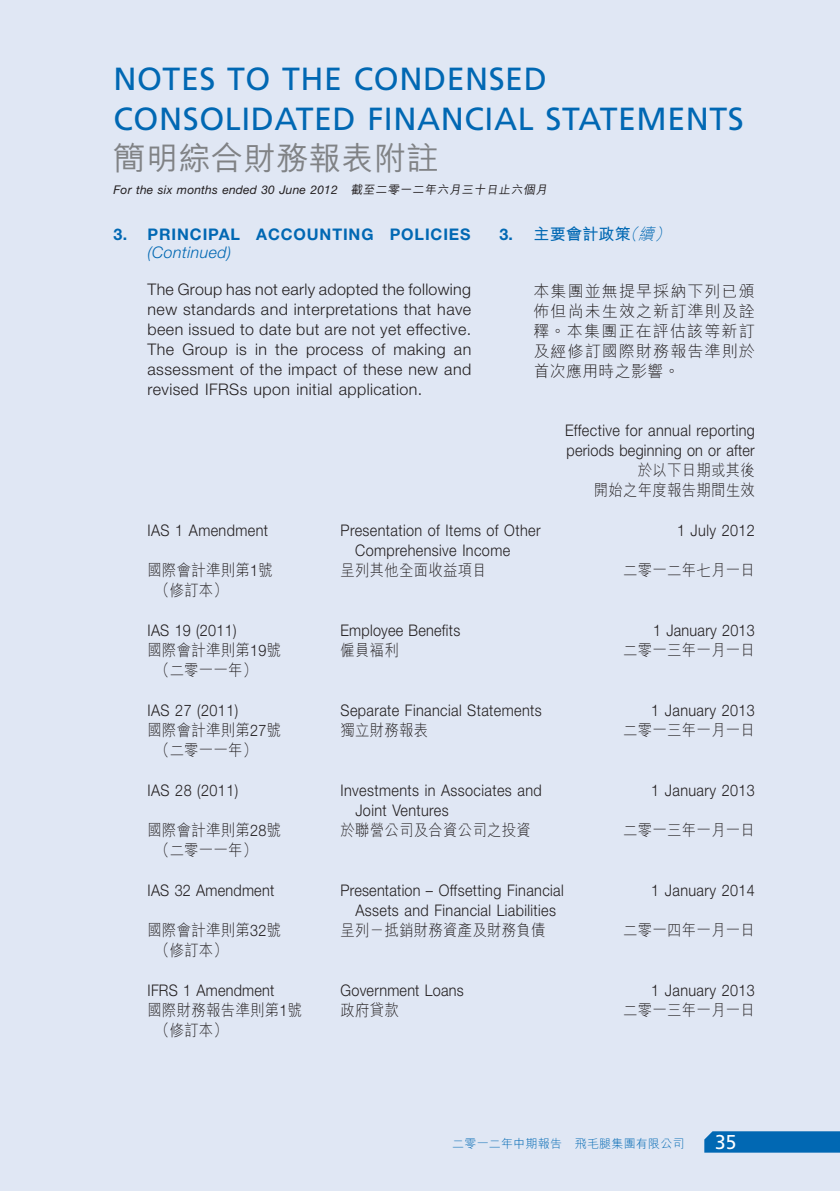
<style>
.page{position:relative;width:840px;height:1191px;background:#fff}
.page>*{position:absolute;margin:0;border:0;box-sizing:border-box;transform-origin:0 0}
.t1{font:32px/40px "Frutiger LT Std";letter-spacing:.015em;color:#0168b3}
.t2{font:20px "Frutiger LT Std";color:#fff;scale:.95 1}
.t3{font:300 16px/20px "Helvetica Neue LT Std";letter-spacing:.025em;color:#231f20;text-align:right;scale:.9 1}
.t4{font:300 16px/20px "Helvetica Neue LT Std";letter-spacing:.025em;color:#231f20;text-align:justify}
.t5{font:300 16px "M Hei HK";letter-spacing:.015em;color:#231f20;scale:.9 1}
.t6{font:300 16px/20px "M Hei HK";letter-spacing:.015em;color:#231f20;text-align:justify}
.t7{font:700 16px/18px "Helvetica Neue LT Std";letter-spacing:.055em;color:#0168b3}
.t8{font:700 16px "M Hei HK";letter-spacing:.015em;color:#0168b3}
.t9{font:italic 12px "Helvetica Neue LT Std";letter-spacing:.015em;color:#231f20}
.t10{font:300 12px "M Hei HK";letter-spacing:.015em;color:#0168b3}
.s1{font-family:"M Hei HK";font-weight:500;color:#808285}
.s2{font-family:"M Hei HK";font-weight:500;font-style:normal}
.s3{font-weight:300;font-style:italic}
.s4{font-family:"Helvetica Neue LT Std"}
.s5{font-family:"M Hei HK"}
</style>
<div class="page">
<div style="left:0;top:0;width:839px;height:1191px;background:#e0e7f4"></div>
<div style="left:704px;top:1131px;width:135px;height:21px;background:#0168b3"></div>
<p class="t1" style="left:113px;top:59px;width:631px">NOTES TO THE CONDENSED<br>CONSOLIDATED FINANCIAL STATEMENTS<span class="s1">簡明綜合財務報表附註</span></p>
<p class="t9" style="left:113px;top:183px;width:437px">For the six months ended 30 June 2012 <span class="s2">截至二零一二年六月三十日止六個月</span></p>
<p class="t7" style="left:147px;top:225px;width:324px;text-indent:-34px">3. PRINCIPAL ACCOUNTING POLICIES <span class="s3">(Continued)</span></p>
<p class="t4" style="left:147px;top:279px;width:325px">The Group has not early adopted the following new standards and interpretations that have been issued to date but are not yet effective.<br>The Group is in the process of making an assessment of the impact of these new and revised IFRSs upon initial application.</p>
<p class="t8" style="left:499px;top:222px;width:177px"><span class="s4">3.</span> 主要會計政策<span class="s3">（續）</span></p>
<p class="t6" style="left:533px;top:280px;width:223px">本集團並無提早採納下列已頒佈但尚未生效之新訂準則及詮釋。本集團正在評估該等新訂及經修訂國際財務報告準則於首次應用時之影響。</p>
<p class="t3" style="left:564px;top:420px;width:212px">Effective for annual reporting periods beginning on or after<span class="s5">於以下日期或其後<br>開始之年度報告期間生效</span></p>
<p class="t3" style="left:147px;top:520px;width:135px">IAS 1 Amendment</p>
<p class="t3" style="left:340px;top:520px;width:224px">Presentation of Items of Other</p>
<p class="t3" style="left:676px;top:520px;width:88px">1 July 2012</p>
<p class="t3" style="left:355px;top:540px;width:174px">Comprehensive Income</p>
<p class="t5" style="left:147px;top:559px;width:141px">國際會計準則第<span class="s4">1</span>號</p>
<p class="t5" style="left:340px;top:559px;width:164px">呈列其他全面收益項目</p>
<p class="t5" style="left:622px;top:559px;width:148px">二零一二年七月一日</p>
<p class="t5" style="left:155px;top:579px;width:83px">（修訂本）</p>
<p class="t3" style="left:147px;top:620px;width:100px">IAS 19 (2011)</p>
<p class="t3" style="left:340px;top:620px;width:134px">Employee Benefits</p>
<p class="t3" style="left:652px;top:620px;width:114px">1 January 2013</p>
<p class="t5" style="left:147px;top:639px;width:150px">國際會計準則第<span class="s4">19</span>號</p>
<p class="t5" style="left:340px;top:639px;width:66px">僱員褔利</p>
<p class="t5" style="left:622px;top:639px;width:148px">二零一三年一月一日</p>
<p class="t5" style="left:155px;top:659px;width:115px">（二零一一年）</p>
<p class="t3" style="left:147px;top:700px;width:102px">IAS 27 (2011)</p>
<p class="t3" style="left:340px;top:700px;width:225px">Separate Financial Statements</p>
<p class="t3" style="left:651px;top:700px;width:116px">1 January 2013</p>
<p class="t5" style="left:147px;top:719px;width:150px">國際會計準則第<span class="s4">27</span>號</p>
<p class="t5" style="left:340px;top:719px;width:99px">獨立財務報表</p>
<p class="t5" style="left:622px;top:719px;width:148px">二零一三年一月一日</p>
<p class="t5" style="left:155px;top:739px;width:115px">（二零一一年）</p>
<p class="t3" style="left:147px;top:780px;width:102px">IAS 28 (2011)</p>
<p class="t3" style="left:340px;top:780px;width:225px">Investments in Associates and</p>
<p class="t3" style="left:651px;top:780px;width:116px">1 January 2013</p>
<p class="t3" style="left:355px;top:800px;width:105px">Joint Ventures</p>
<p class="t5" style="left:147px;top:819px;width:150px">國際會計準則第<span class="s4">28</span>號</p>
<p class="t5" style="left:340px;top:819px;width:213px">於聯營公司及合資公司之投資</p>
<p class="t5" style="left:622px;top:819px;width:148px">二零一三年一月一日</p>
<p class="t5" style="left:155px;top:839px;width:115px">（二零一一年）</p>
<p class="t3" style="left:147px;top:880px;width:142px">IAS 32 Amendment</p>
<p class="t3" style="left:340px;top:880px;width:249px">Presentation – Offsetting Financial</p>
<p class="t3" style="left:651px;top:880px;width:116px">1 January 2014</p>
<p class="t3" style="left:355px;top:900px;width:224px">Assets and Financial Liabilities</p>
<p class="t5" style="left:147px;top:919px;width:150px">國際會計準則第<span class="s4">32</span>號</p>
<p class="t5" style="left:340px;top:919px;width:229px">呈列－抵銷財務資產及財務負債</p>
<p class="t5" style="left:622px;top:919px;width:148px">二零一四年一月一日</p>
<p class="t5" style="left:155px;top:939px;width:83px">（修訂本）</p>
<p class="t3" style="left:147px;top:980px;width:142px">IFRS 1 Amendment</p>
<p class="t3" style="left:340px;top:980px;width:138px">Government Loans</p>
<p class="t3" style="left:651px;top:980px;width:116px">1 January 2013</p>
<p class="t5" style="left:147px;top:999px;width:173px">國際財務報告準則第<span class="s4">1</span>號</p>
<p class="t5" style="left:340px;top:999px;width:66px">政府貸款</p>
<p class="t5" style="left:622px;top:999px;width:148px">二零一三年一月一日</p>
<p class="t5" style="left:155px;top:1019px;width:83px">（修訂本）</p>
<p class="t10" style="left:452px;top:1135px;width:234px">二零一二年中期報告 飛毛腿集團有限公司</p>
<p class="t2" style="left:714px;top:1130px;width:24px">35</p>
</div>
